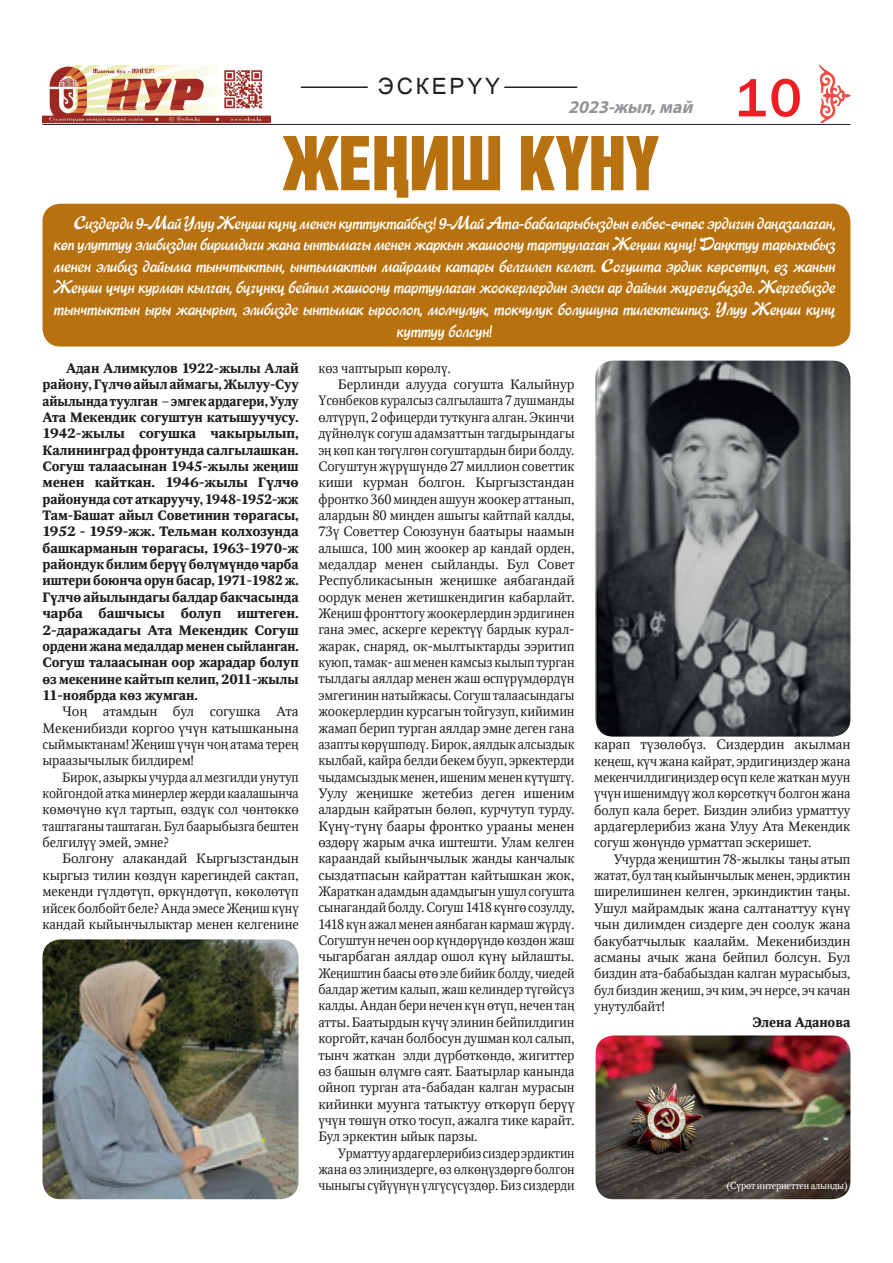
<style>
.page{position:relative;width:893px;height:1263px;background:#fff}
.page>*{position:absolute;margin:0;border:0;box-sizing:border-box;transform-origin:0 0}
.t1{font:67.8px "Q3 Helvetica Inserat Cyrillic";letter-spacing:-.01em;color:#b7720f}
.t2{font:54.15px "Q3 Franklin Gothic Medium C";color:#ee1d23}
.t3{font:22.5px "Arial Q2";letter-spacing:.125em;color:#231f20}
.t4{font:18px "Q3 Express C";letter-spacing:-.01em;color:#fff}
.t5{font:italic 700 18px "Myriad Pro";color:#939598}
.t6{font:13.5px/16.4px "Q3 Octava C";letter-spacing:-.01em;color:#231f20;text-align:justify}
.t7{font:13.5px/16.4px "Q3 Octava C";letter-spacing:-.01em;color:#231f20;text-align:justify;scale:1.05 1}
.t8{font:700 13.5px/16.4px "Q3 Octava C";letter-spacing:-.01em;color:#231f20;text-align:justify}
.t9{font:13.5px/16.4px "Q3 Octava C";letter-spacing:-.01em;color:#231f20;text-align:justify;scale:.96 1}
.t10{font:13.5px "Q3 Octava C";letter-spacing:-.01em;color:#231f20;scale:.95 1}
.t11{font:13.5px "Q3 Octava C";letter-spacing:-.01em;color:#231f20;scale:1.04 1}
.t12{font:9.6px "Q3 Octava C";letter-spacing:-.01em;color:#fff}
</style>
<div class="page">
<hr style="left:43px;top:124px;width:807px;height:1px;background:#231f20">
<img style="left:819px;top:64px;width:31px;height:59px">
<img style="left:43px;top:65px;width:227px;height:58px">
<div style="left:43px;top:204px;width:807px;height:143px;background:#b7720f;border-radius:18px"></div>
<hr style="left:301px;top:86px;width:276px;height:2px;background:#231f20">
<svg style="left:355px;top:86px;width:179px;height:2px"></svg>
<img style="left:43px;top:939px;width:255px;height:260px">
<img style="left:595px;top:361px;width:255px;height:376px">
<img style="left:596px;top:1035px;width:254px;height:164px">
<h3 class="t3" style="left:378px;top:74px;width:124px">ЭСКЕРЇЇ</h3>
<h3 class="t5" style="left:568px;top:96px;width:131px">2023-жыл,май</h3>
<h2 class="t2" style="left:736px;top:68px;width:68px">10</h2>
<h1 class="t1" style="left:283px;top:123px;width:378px">ЖЕЎИШ КЇНЇ</h1>
<h3 class="t4" style="left:73px;top:211px;width:764px">Сиздерди 9-Май Улуу Жеўиш кїнї менен куттуктайбыз! 9-Май Ата-бабаларыбыздын єлбєс-єчпєс эрдигин даўазалаган,</h3>
<h3 class="t4" style="left:54px;top:232px;width:783px">кєп улуттуу элибиздин биримдиги жана ынтымагы менен жаркын жашоону тартуулаган Жеўиш кїнї! Даўктуу тарыхыбыз</h3>
<h3 class="t4" style="left:54px;top:254px;width:783px">менен элибиз дайыма тынчтыктын, ынтымактын майрамы катары белгилеп келет. Согушта эрдик кєрсєтїп, єз жанын</h3>
<h3 class="t4" style="left:54px;top:276px;width:783px">Жеўиш їчїн курман кылган, бїгїнкї бейпил жашоону тартуулаган жоокерлердин элеси ар дайым жїрєгїбїздє. Жергебизде</h3>
<h3 class="t4" style="left:54px;top:297px;width:783px">тынчтыктын ыры жаўырып, элибизде ынтымак ыроолоп, молчулук, токчулук болушуна тилектешпиз. Улуу Жеўиш кїнї</h3>
<h3 class="t4" style="left:397px;top:319px;width:97px">куттуу болсун!</h3>
<p class="t8" style="left:43px;top:360px;width:258px;text-indent:24px">Адан Алимкулов 1922-жылы Алай району, Гїлчє айыл аймагы, Жылуу-Суу айылында туулган – эмгек ардагери, Уулу Ата Мекендик согуштун катышуучусу.<br>1942-жылы согушка чакырылып, Калининград фронтунда салгылашкан.<br>Согуш талаасынан 1945-жылы жеўиш менен кайткан. 1946-жылы Гїлчє районунда сот аткаруучу, 1948-1952-жж Там-Башат айыл Советинин тєрагасы, 1952 - 1959-жж. Тельман колхозунда башкарманын тєрагасы, 1963-1970-ж райондук билим берїї бєлїмїндє чарба иштери боюнча орун басар, 1971-1982 ж.<br>Гїлчє айылындагы балдар бакчасында чарба башчысы болуп иштеген.<br>2-даражадагы Ата Мекендик Согуш ордени жана медалдар менен сыйланган.<br>Согуш талаасынан оор жарадар болуп єз мекенине кайтып келип, 2011-жылы 11-ноябрда кєз жумган.</p>
<p class="t7" style="left:43px;top:704px;width:246px;text-indent:20px">Чоў атамдын бул согушка Ата Мекенибизди коргоо їчїн катышканына сыймыктанам! Жеўиш їчїн чоў атама тереў ыраазычылык билдирем!</p>
<p class="t9" style="left:43px;top:769px;width:268px;text-indent:20px">Бирок, азыркы учурда ал мезгилди унутуп койгондой атка минерлер жерди каалашынча кємєчїнє кїл тартып, єздїк сол чєнтєккє таштаганы таштаган. Бул баарыбызга бештен белгилїї эмей, эмне?</p>
<p class="t7" style="left:43px;top:851px;width:246px;text-indent:20px">Болгону алакандай Кыргызстандын кыргыз тилин кєздїн карегиндей сактап, мекенди гїлдєтїп, єркїндєтїп, кєкєлєтїп ийсек болбойт беле? Анда эмесе Жеўиш кїнї кандай кыйынчылыктар менен келгенине</p>
<p class="t6" style="left:318px;top:360px;width:134px">кєз чаптырып кєрєлї.</p>
<p class="t7" style="left:338px;top:377px;width:227px">Берлинди алууда согушта Калыйнур</p>
<p class="t9" style="left:318px;top:393px;width:268px">Їсєнбеков куралсыз салгылашта 7 душманды</p>
<p class="t6" style="left:318px;top:409px;width:258px">єлтїрїп, 2 офицерди туткунга алган. Экинчи</p>
<p class="t6" style="left:318px;top:426px;width:258px">дїйнєлїк согуш адамзаттын тагдырындагы</p>
<p class="t9" style="left:318px;top:442px;width:268px">эў кєп кан тєгїлгєн согуштардын бири болду.</p>
<p class="t6" style="left:318px;top:458px;width:258px">Согуштун жїрїшїндє 27 миллион советтик</p>
<p class="t7" style="left:318px;top:475px;width:246px">киши курман болгон. Кыргызстандан</p>
<p class="t6" style="left:318px;top:491px;width:258px">фронтко 360 миўден ашуун жоокер аттанып,</p>
<p class="t6" style="left:318px;top:507px;width:258px">алардын 80 миўден ашыгы кайтпай калды,</p>
<p class="t6" style="left:318px;top:524px;width:258px">73ї Советтер Союзунун баатыры наамын</p>
<p class="t6" style="left:318px;top:540px;width:258px">алышса, 100 миў жоокер ар кандай орден,</p>
<p class="t7" style="left:318px;top:556px;width:246px">медалдар менен сыйланды. Бул Совет</p>
<p class="t7" style="left:318px;top:573px;width:246px">Республикасынын жеўишке аябагандай</p>
<p class="t6" style="left:318px;top:589px;width:258px">оордук менен жетишкендигин кабарлайт.</p>
<p class="t6" style="left:318px;top:605px;width:258px">Жеўиш фронттогу жоокерлердин эрдигинен</p>
<p class="t6" style="left:318px;top:622px;width:258px">гана эмес, аскерге керектїї бардык курал-</p>
<p class="t6" style="left:318px;top:638px;width:258px">жарак, снаряд, ок-мылтыктарды ээритип</p>
<p class="t6" style="left:318px;top:654px;width:258px">куюп, тамак- аш менен камсыз кылып турган</p>
<p class="t6" style="left:318px;top:671px;width:258px">тылдагы аялдар менен жаш єспїрїмдєрдїн</p>
<p class="t6" style="left:318px;top:687px;width:258px">эмгегинин натыйжасы. Согуш талаасындагы</p>
<p class="t6" style="left:318px;top:704px;width:258px">жоокерлердин курсагын тойгузуп, кийимин</p>
<p class="t6" style="left:318px;top:720px;width:258px">жамап берип турган аялдар эмне деген гана</p>
<p class="t6" style="left:318px;top:736px;width:258px">азапты кєрїшпєдї. Бирок, аялдык алсыздык</p>
<p class="t6" style="left:318px;top:753px;width:258px">кылбай, кайра белди бекем бууп, эркектерди</p>
<p class="t10" style="left:318px;top:769px;width:271px">чыдамсыздык менен, ишеним менен кїтїштї.</p>
<p class="t7" style="left:318px;top:785px;width:246px">Уулу жеўишке жетебиз деген ишеним</p>
<p class="t6" style="left:318px;top:802px;width:258px">алардын кайратын бєлєп, курчутуп турду.</p>
<p class="t11" style="left:318px;top:818px;width:248px">Кїнї-тїнї баары фронтко урааны менен</p>
<p class="t6" style="left:318px;top:834px;width:258px">єздєрї жарым ачка иштешти. Улам келген</p>
<p class="t6" style="left:318px;top:851px;width:258px">караандай кыйынчылык жанды канчалык</p>
<p class="t7" style="left:318px;top:867px;width:246px">сыздатпасын кайраттан кайтышкан жок,</p>
<p class="t9" style="left:318px;top:883px;width:268px">Жараткан адамдын адамдыгын ушул согушта</p>
<p class="t6" style="left:318px;top:900px;width:258px">сынагандай болду. Согуш 1418 кїнгє созулду,</p>
<p class="t6" style="left:318px;top:916px;width:258px">1418 кїн ажал менен аянбаган кармаш жїрдї.</p>
<p class="t6" style="left:318px;top:932px;width:258px">Согуштун нечен оор кїндєрїндє кєздєн жаш</p>
<p class="t11" style="left:318px;top:949px;width:248px">чыгарбаган аялдар ошол кїнї ыйлашты.</p>
<p class="t10" style="left:318px;top:966px;width:271px">Жеўиштин баасы єтє эле бийик болду, чиедей</p>
<p class="t6" style="left:318px;top:981px;width:258px">балдар жетим калып, жаш келиндер тїгєйсїз</p>
<p class="t6" style="left:318px;top:998px;width:258px">калды. Андан бери нечен кїн єтїп, нечен таў</p>
<p class="t6" style="left:318px;top:1014px;width:258px">атты. Баатырдын кїчї элинин бейпилдигин</p>
<p class="t6" style="left:318px;top:1031px;width:258px">коргойт, качан болбосун душман кол салып,</p>
<p class="t6" style="left:318px;top:1047px;width:258px">тынч жаткан элди дїрбєткєндє, жигиттер</p>
<p class="t6" style="left:318px;top:1063px;width:258px">єз башын єлїмгє саят. Баатырлар канында</p>
<p class="t6" style="left:318px;top:1080px;width:258px">ойноп турган ата-бабадан калган мурасын</p>
<p class="t11" style="left:318px;top:1096px;width:248px">кийинки муунга татыктуу єткєрїп берїї</p>
<p class="t6" style="left:318px;top:1112px;width:258px">їчїн тєшїн отко тосуп, ажалга тике карайт.</p>
<p class="t6" style="left:318px;top:1129px;width:161px">Бул эркектин ыйык парзы.</p>
<p class="t10" style="left:338px;top:1145px;width:251px">Урматтуу ардагерлерибиз сиздер эрдиктин</p>
<p class="t9" style="left:318px;top:1161px;width:268px">жана єз элиўиздерге, єз єлкєўїздєргє болгон</p>
<p class="t9" style="left:318px;top:1178px;width:268px">чыныгы сїйїїнїн їлгїсїсїздєр. Биз сиздерди</p>
<p class="t7" style="left:594px;top:737px;width:246px">карап тїзєлєбїз. Сиздердин акылман кеўеш, кїч жана кайрат, эрдигиўиздер жана мекенчилдигиўиздер єсїп келе жаткан муун їчїн ишенимдїї жол кєрсєткїч болгон жана болуп кала берет. Биздин элибиз урматтуу ардагерлерибиз жана Улуу Ата Мекендик согуш жєнїндє урматтап эскеришет.</p>
<p class="t6" style="left:594px;top:851px;width:258px;text-indent:20px">Учурда жеўиштин 78-жылкы таўы атып жатат, бул таў кыйынчылык менен, эрдиктин ширелишинен келген, эркиндиктин таўы.<br>Ушул майрамдык жана салтанаттуу кїнї чын дилимден сиздерге ден соолук жана бакубатчылык каалайм. Мекенибиздин асманы ачык жана бейпил болсун. Бул биздин ата-бабабыздан калган мурасыбыз, бул биздин жеўиш, эч ким, эч нерсе, эч качан унутулбайт!</p>
<p class="t8" style="left:753px;top:1015px;width:99px">Элена Аданова</p>
<p class="t12" style="left:726px;top:1180px;width:123px">(Сїрєт интернеттен алынды)</p>
</div>
